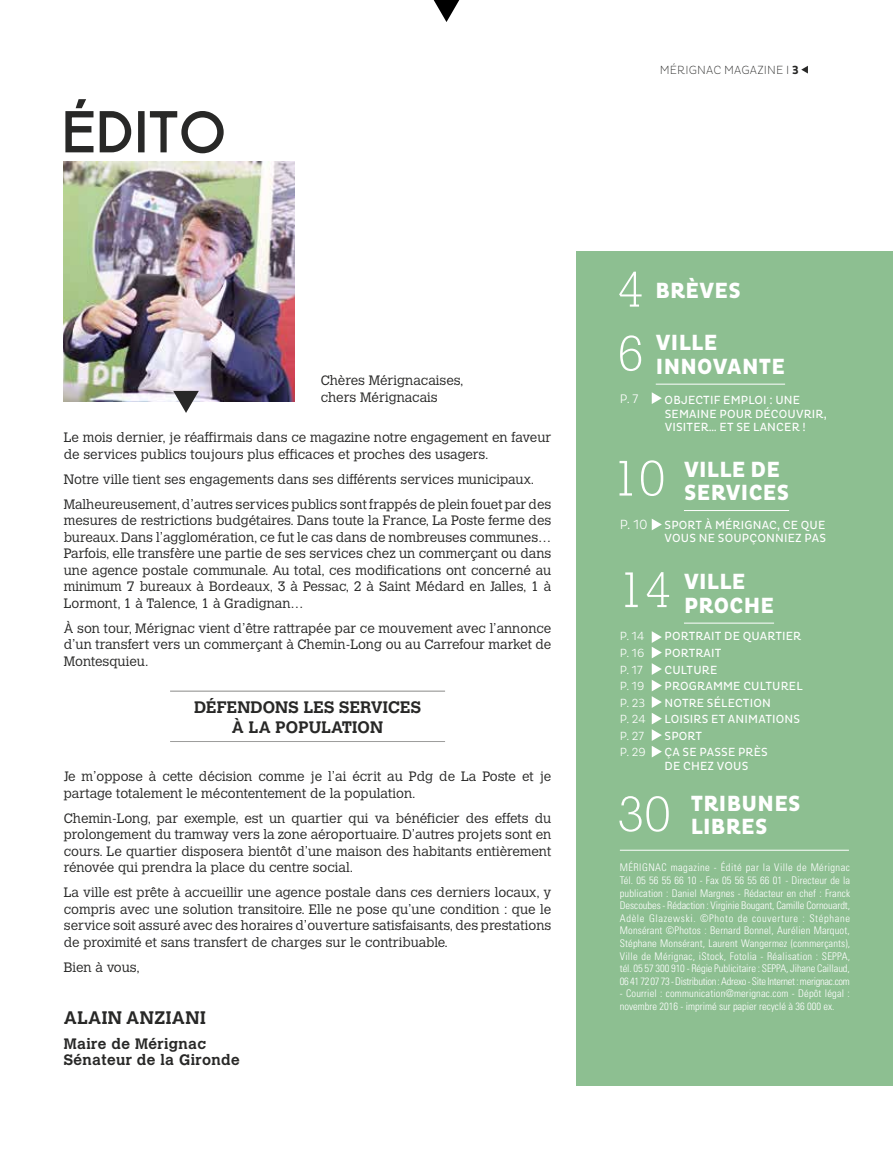
<style>
.page{position:relative;width:893px;height:1149px;background:#fff}
.page>*{position:absolute;margin:0;border:0;box-sizing:border-box;transform-origin:0 0}
.t1{font:60px "Wilmina";letter-spacing:.05em;color:#282827}
.t2{font:300 51px "Rockwell Std";color:#fff}
.t3{font:800 22.35px/23.5px "Pluto Cond";letter-spacing:.015em;color:#fff}
.t4{font:700 18px "Calvert MT Std";letter-spacing:.025em;color:#282827}
.t5{font:700 16.5px/19.5px "Calvert MT Std";letter-spacing:.01em;color:#282827;text-align:center}
.t6{font:700 15px/16.5px "Calvert MT Std";letter-spacing:.025em;color:#282827}
.t7{font:300 13.5px/16.5px "Calvert MT Std";color:#282827}
.t8{font:300 12.6px "Pluto Cond";color:#fff}
.t9{font:12px/13.5px "Pluto Cond";letter-spacing:.015em;color:#fff}
.t10{font:300 12px "Pluto Cond";color:#fff}
.t11{font:200 12px "Pluto Cond";letter-spacing:.015em;color:#282827}
.t12{font:300 condensed 10.5px/12.6px "Univers LT Std";color:#fff;text-align:justify}
.s1{font-weight:700}
.s2{font-weight:300;font-size:13.5px}
</style>
<div class="page">
<img style="left:64px;top:162px;width:231px;height:240px">
<svg style="left:434px;top:0;width:25px;height:22px"></svg>
<svg style="left:65px;top:99px;width:67px;height:54px"></svg>
<div style="left:138px;top:111px;width:7px;height:41px;border:3px solid #282827"></div>
<svg style="left:149px;top:111px;width:75px;height:43px"></svg>
<div style="left:577px;top:251px;width:316px;height:833px;background:#8dbf91"></div>
<svg style="left:801px;top:66px;width:7px;height:7px"></svg>
<hr style="left:170px;top:690px;width:275px;height:1px;background:#9d9d9c">
<hr style="left:170px;top:740px;width:275px;height:1px;background:#9d9d9c">
<svg style="left:173px;top:391px;width:26px;height:22px"></svg>
<hr style="left:656px;top:384px;width:129px;height:1px;background:#fff">
<svg style="left:652px;top:392px;width:10px;height:12px"></svg>
<hr style="left:684px;top:622px;width:90px;height:1px;background:#fff">
<svg style="left:652px;top:631px;width:10px;height:126px"></svg>
<hr style="left:684px;top:510px;width:105px;height:1px;background:#fff">
<svg style="left:652px;top:519px;width:10px;height:11px"></svg>
<hr style="left:620px;top:849px;width:229px;height:1px;background:#fff">
<h1 class="t1" style="left:63px;top:93px;width:164px">ÉDITO</h1>
<p class="t7" style="left:321px;top:372px;width:144px">Chères Mérignacaises, chers Mérignacais</p>
<p class="t7" style="left:64px;top:429px;width:489px">Le mois dernier, je réaffirmais dans ce magazine notre engagement en faveur de services publics toujours plus efficaces et proches des usagers.</p>
<p class="t7" style="left:64px;top:466px;width:489px;line-height:25px">Notre ville tient ses engagements dans ses différents services municipaux.<br>Malheureusement, d’autres services publics sont frappés de plein fouet par des</p>
<p class="t7" style="left:64px;top:512px;width:489px;text-align:justify">mesures de restrictions budgétaires. Dans toute la France, La Poste ferme des bureaux. Dans l’agglomération, ce fut le cas dans de nombreuses communes… Parfois, elle transfère une partie de ses services chez un commerçant ou dans une agence postale communale. Au total, ces modifications ont concerné au minimum 7 bureaux à Bordeaux, 3 à Pessac, 2 à Saint Médard en Jalles, 1 à Lormont, 1 à Talence, 1 à Gradignan…</p>
<p class="t7" style="left:64px;top:620px;width:489px;text-align:justify">À son tour, Mérignac vient d’être rattrapée par ce mouvement avec l’annonce d’un transfert vers un commerçant à Chemin-Long ou au Carrefour market de Montesquieu.</p>
<p class="t5" style="left:194px;top:697px;width:229px">DÉFENDONS LES SERVICES<br>À LA POPULATION</p>
<p class="t7" style="left:64px;top:768px;width:489px">Je m’oppose à cette décision comme je l’ai écrit au Pdg de La Poste et je partage totalement le mécontentement de la population.</p>
<p class="t7" style="left:64px;top:809px;width:489px;text-align:justify">Chemin-Long, par exemple, est un quartier qui va bénéficier des effets du prolongement du tramway vers la zone aéroportuaire. D’autres projets sont en cours. Le quartier disposera bientôt d’une maison des habitants entièrement rénovée qui prendra la place du centre social.</p>
<p class="t7" style="left:64px;top:884px;width:489px;text-align:justify">La ville est prête à accueillir une agence postale dans ces derniers locaux, y compris avec une solution transitoire. Elle ne pose qu’une condition : que le service soit assuré avec des horaires d’ouverture satisfaisants, des prestations de proximité et sans transfert de charges sur le contribuable.</p>
<p class="t7" style="left:64px;top:958px;width:78px">Bien à vous,</p>
<h3 class="t4" style="left:64px;top:1005px;width:143px">ALAIN ANZIANI</h3>
<p class="t6" style="left:64px;top:1034px;width:178px">Maire de Mérignac<br>Sénateur de la Gironde</p>
<p class="t11" style="left:660px;top:63px;width:140px">MÉRIGNAC MAGAZINE I <span class="s1">3</span></p>
<h2 class="t2" style="left:617px;top:260px;width:29px">4</h2>
<h3 class="t3" style="left:655px;top:279px;width:87px">BRÈVES</h3>
<h2 class="t2" style="left:617px;top:324px;width:29px">6</h2>
<h3 class="t3" style="left:656px;top:331px;width:131px">VILLE<br>INNOVANTE</h3>
<p class="t8" style="left:620px;top:391px;width:20px">P. 7</p>
<p class="t9" style="left:665px;top:393px;width:164px">OBJECTIF EMPLOI : UNE<br>SEMAINE POUR DÉCOUVRIR,<br>VISITER… ET SE LANCER !</p>
<h2 class="t2" style="left:612px;top:449px;width:55px">10</h2>
<h3 class="t3" style="left:684px;top:458px;width:107px">VILLE DE<br>SERVICES</h3>
<p class="t9" style="left:620px;top:518px;width:208px;text-align:right"><span class="s2">P. 10</span> SPORT À MÉRIGNAC, CE QUE<br>VOUS NE SOUPÇONNIEZ PAS</p>
<h2 class="t2" style="left:618px;top:560px;width:55px">14</h2>
<h3 class="t3" style="left:684px;top:570px;width:91px">VILLE<br>PROCHE</h3>
<p class="t10" style="left:620px;top:629px;width:26px">P. 14</p>
<p class="t9" style="left:664px;top:629px;width:138px">PORTRAIT DE QUARTIER</p>
<p class="t10" style="left:620px;top:646px;width:26px">P. 16</p>
<p class="t9" style="left:664px;top:646px;width:58px">PORTRAIT</p>
<p class="t10" style="left:620px;top:662px;width:24px">P. 17</p>
<p class="t9" style="left:664px;top:662px;width:54px">CULTURE</p>
<p class="t10" style="left:620px;top:679px;width:26px">P. 19</p>
<p class="t9" style="left:664px;top:679px;width:140px">PROGRAMME CULTUREL</p>
<p class="t10" style="left:620px;top:695px;width:27px">P. 23</p>
<p class="t9" style="left:664px;top:695px;width:108px">NOTRE SÉLECTION</p>
<p class="t10" style="left:620px;top:712px;width:27px">P. 24</p>
<p class="t9" style="left:664px;top:712px;width:137px">LOISIRS ET ANIMATIONS</p>
<p class="t10" style="left:620px;top:728px;width:26px">P. 27</p>
<p class="t9" style="left:664px;top:728px;width:39px">SPORT</p>
<p class="t10" style="left:620px;top:745px;width:28px">P. 29</p>
<p class="t9" style="left:664px;top:745px;width:105px">ÇA SE PASSE PRÈS<br>DE CHEZ VOUS</p>
<h2 class="t2" style="left:617px;top:784px;width:55px">30</h2>
<h3 class="t3" style="left:691px;top:792px;width:111px">TRIBUNES<br>LIBRES</h3>
<p class="t12" style="left:620px;top:861px;width:232px">MÉRIGNAC magazine - Édité par la Ville de Mérignac Tél. 05 56 55 66 10 - Fax 05 56 55 66 01 - Directeur de la publication : Daniel Margnes - Rédacteur en chef : Franck Descoubes - Rédaction : Virginie Bougant, Camille Cornouardt, Adèle Glazewski. ©Photo de couverture : Stéphane Monsérant ©Photos : Bernard Bonnel, Aurélien Marquot, Stéphane Monsérant, Laurent Wangermez (commerçants), Ville de Mérignac, iStock, Fotolia - Réalisation : SEPPA, tél. 05 57 300 910 - Régie Publicitaire : SEPPA, Jihane Caillaud, 06 41 72 07 73 - Distribution : Adrexo - Site Internet : merignac.com</p>
<p class="t12" style="left:620px;top:987px;width:231px">- Courriel : communication@merignac.com - Dépôt légal : novembre 2016 - imprimé sur papier recyclé à 36 000 ex.</p>
</div>
